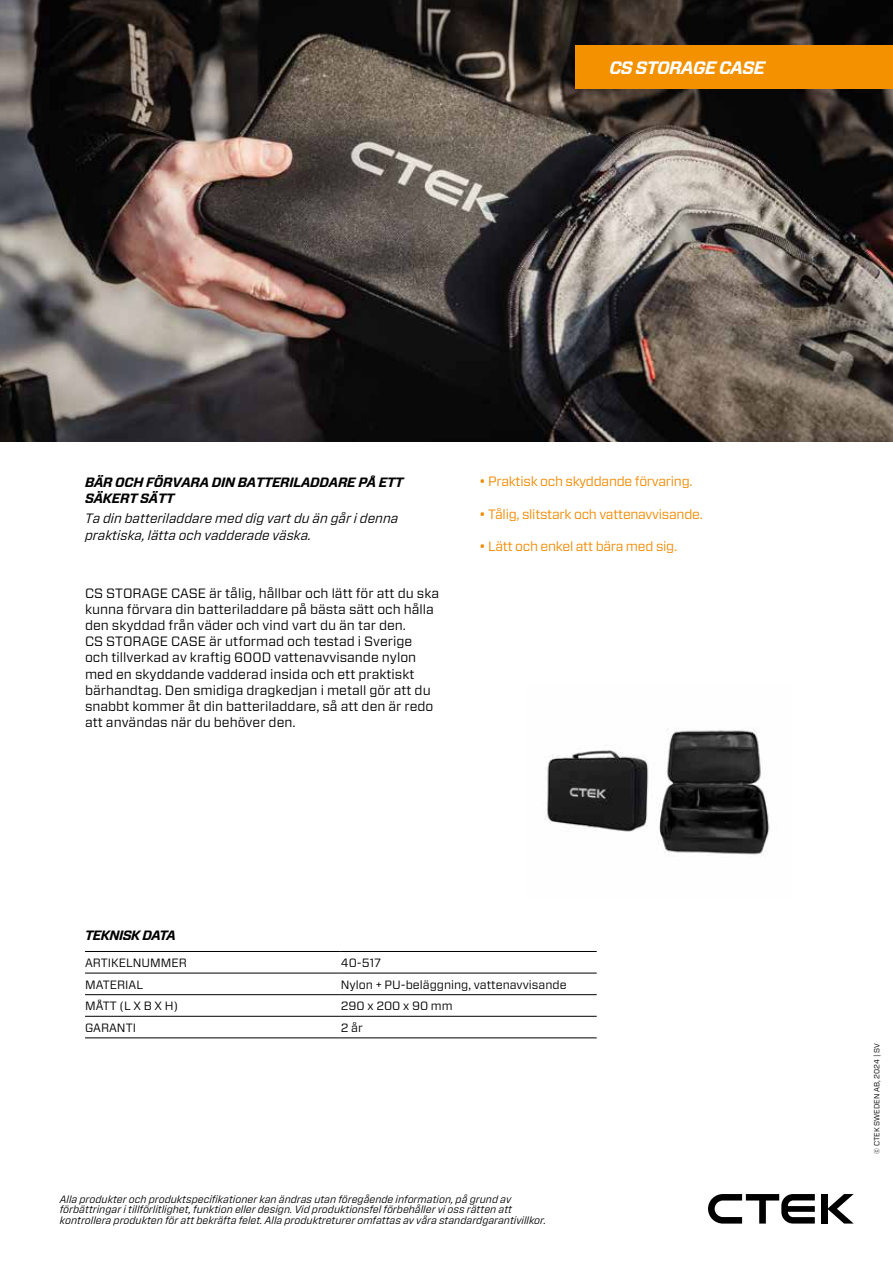
<style>
.page{position:relative;width:893px;height:1263px;background:#fff}
.page>*{position:absolute;margin:0;border:0;box-sizing:border-box;transform-origin:0 0}
.t1{font:italic 700 18px "Forza";letter-spacing:-.04em;color:#fff}
.t2{font:13.5px/16.2px "Forza";color:#000}
.t3{font:13.5px "Forza";letter-spacing:-.02em;color:#f18a00}
.t4{font:italic 13.5px/16.2px "Forza";color:#000}
.t5{font:italic 700 13.5px/16.2px "Forza";letter-spacing:-.02em;color:#000}
.t6{font:italic 700 13.5px "Forza";letter-spacing:-.04em;color:#000}
.t7{font:12px "Forza";color:#000}
.t8{font:italic 10.5px/10.5px "Forza";color:#000}
.t9{font:7.5px "Forza";color:#000}
</style>
<div class="page">
<img style="left:0;top:0;width:893px;height:441px">
<div style="left:575px;top:45px;width:318px;height:44px;background:#f39100"></div>
<div style="left:821px;top:1194px;width:6px;height:29px;background:#000"></div>
<svg style="left:827px;top:1194px;width:27px;height:29px"></svg>
<svg style="left:708px;top:1194px;width:107px;height:29px"></svg>
<img style="left:544px;top:729px;width:226px;height:128px">
<hr style="left:85px;top:1037px;width:256px;height:1px;background:#000">
<hr style="left:341px;top:1037px;width:256px;height:1px;background:#000">
<hr style="left:85px;top:1016px;width:256px;height:1px;background:#000">
<hr style="left:341px;top:1016px;width:256px;height:1px;background:#000">
<hr style="left:85px;top:951px;width:256px;height:1px;background:#000">
<hr style="left:341px;top:951px;width:256px;height:1px;background:#000">
<hr style="left:85px;top:973px;width:256px;height:1px;background:#000">
<hr style="left:341px;top:973px;width:256px;height:1px;background:#000">
<hr style="left:85px;top:994px;width:256px;height:1px;background:#000">
<hr style="left:341px;top:994px;width:256px;height:1px;background:#000">
<h1 class="t1" style="left:609px;top:56px;width:157px">CS STORAGE CASE</h1>
<p class="t5" style="left:85px;top:474px;width:320px">BÄR OCH FÖRVARA DIN BATTERILADDARE PÅ ETT<br>SÄKERT SÄTT</p>
<p class="t4" style="left:85px;top:510px;width:315px">Ta din batteriladdare med dig vart du än går i denna praktiska, lätta och vadderade väska.</p>
<p class="t2" style="left:85px;top:584px;width:356px">CS STORAGE CASE är tålig, hållbar och lätt för att du ska kunna förvara din batteriladdare på bästa sätt och hålla den skyddad från väder och vind vart du än tar den.<br>CS STORAGE CASE är utformad och testad i Sverige<br>och tillverkad av kraftig 600D vattenavvisande nylon med en skyddande vadderad insida och ett praktiskt bärhandtag. Den smidiga dragkedjan i metall gör att du snabbt kommer åt din batteriladdare, så att den är redo att användas när du behöver den.</p>
<p class="t3" style="left:479px;top:472px;width:215px">• Praktisk och skyddande förvaring.</p>
<p class="t3" style="left:479px;top:505px;width:225px">• Tålig, slitstark och vattenavvisande.</p>
<p class="t3" style="left:479px;top:537px;width:199px">• Lätt och enkel att bära med sig.</p>
<p class="t6" style="left:85px;top:926px;width:92px">TEKNISK DATA</p>
<p class="t7" style="left:85px;top:955px;width:103px">ARTIKELNUMMER</p>
<p class="t7" style="left:341px;top:955px;width:42px">40-517</p>
<p class="t7" style="left:85px;top:976px;width:60px">MATERIAL</p>
<p class="t7" style="left:341px;top:976px;width:227px">Nylon + PU-beläggning, vattenavvisande</p>
<p class="t7" style="left:85px;top:998px;width:95px">MÅTT (L X B X H)</p>
<p class="t7" style="left:341px;top:998px;width:113px">290 x 200 x 90 mm</p>
<p class="t7" style="left:85px;top:1019px;width:52px">GARANTI</p>
<p class="t7" style="left:341px;top:1019px;width:23px">2 år</p>
<p class="t8" style="left:60px;top:1193px;width:488px">Alla produkter och produktspecifikationer kan ändras utan föregående information, på grund av förbättringar i tillförlitlighet, funktion eller design. Vid produktionsfel förbehåller vi oss rätten att kontrollera produkten för att bekräfta felet. Alla produktreturer omfattas av våra standardgarantivillkor.</p>
<p class="t9" style="left:872px;top:1153px;width:111px;rotate:-90deg">© CTEK SWEDEN AB, 2024 | SV</p>
</div>
